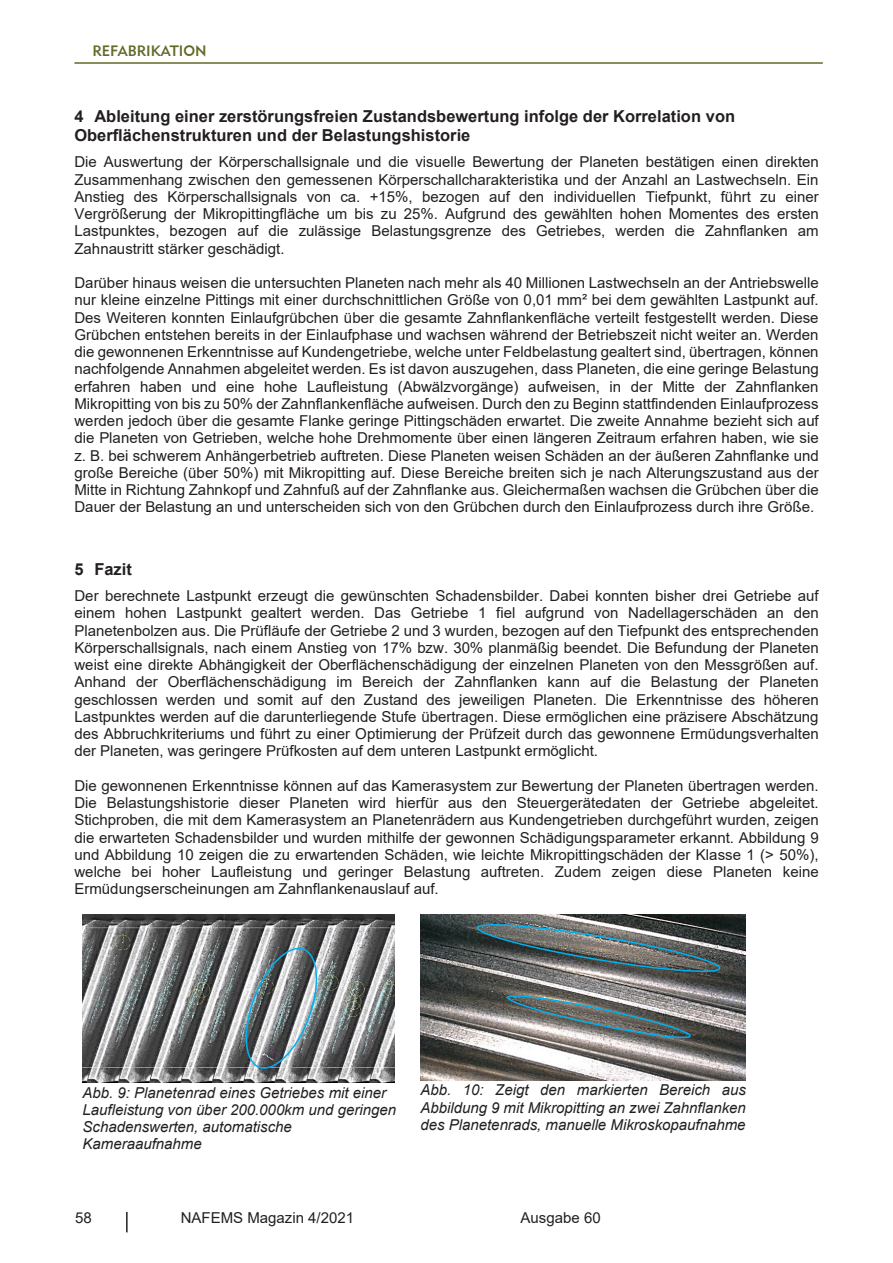
<style>
.page{position:relative;width:893px;height:1263px;background:#fff}
.page>*{position:absolute;margin:0;border:0;box-sizing:border-box;transform-origin:0 0}
.t1{font:700 16.5px/19px "Arial";color:#231f20}
.t2{font:15px/17.2px "Arial";color:#231f20;text-align:justify}
.t3{font:italic 15px/17.2px "Arial";color:#231f20}
.t4{font:15px "Geometric 415 BT Medium A";color:#636927}
</style>
<div class="page">
<hr style="left:126px;top:1212px;width:2px;height:20px;background:#231f20">
<hr style="left:74px;top:62px;width:749px;height:2px;background:#636927">
<img style="left:83px;top:915px;width:311px;height:167px">
<img style="left:420px;top:915px;width:325px;height:165px">
<svg style="left:242px;top:944px;width:79px;height:129px"></svg>
<svg style="left:477px;top:920px;width:244px;height:56px"></svg>
<svg style="left:507px;top:991px;width:184px;height:51px"></svg>
<p class="t4" style="left:92px;top:42px;width:116px">REFABRIKATION</p>
<p class="t1" style="left:74px;top:107px;width:662px">4 Ableitung einer zerstörungsfreien Zustandsbewertung infolge der Korrelation von<br>Oberflächenstrukturen und der Belastungshistorie</p>
<p class="t2" style="left:74px;top:153px;width:746px">Die Auswertung der Körperschallsignale und die visuelle Bewertung der Planeten bestätigen einen direkten Zusammenhang zwischen den gemessenen Körperschallcharakteristika und der Anzahl an Lastwechseln. Ein Anstieg des Körperschallsignals von ca. +15%, bezogen auf den individuellen Tiefpunkt, führt zu einer Vergrößerung der Mikropittingfläche um bis zu 25%. Aufgrund des gewählten hohen Momentes des ersten Lastpunktes, bezogen auf die zulässige Belastungsgrenze des Getriebes, werden die Zahnflanken am Zahnaustritt stärker geschädigt.</p>
<p class="t2" style="left:74px;top:274px;width:746px">Darüber hinaus weisen die untersuchten Planeten nach mehr als 40 Millionen Lastwechseln an der Antriebswelle nur kleine einzelne Pittings mit einer durchschnittlichen Größe von 0,01 mm² bei dem gewählten Lastpunkt auf.<br>Des Weiteren konnten Einlaufgrübchen über die gesamte Zahnflankenfläche verteilt festgestellt werden. Diese Grübchen entstehen bereits in der Einlaufphase und wachsen während der Betriebszeit nicht weiter an. Werden die gewonnenen Erkenntnisse auf Kundengetriebe, welche unter Feldbelastung gealtert sind, übertragen, können nachfolgende Annahmen abgeleitet werden. Es ist davon auszugehen, dass Planeten, die eine geringe Belastung erfahren haben und eine hohe Laufleistung (Abwälzvorgänge) aufweisen, in der Mitte der Zahnflanken Mikropitting von bis zu 50% der Zahnflankenfläche aufweisen. Durch den zu Beginn stattfindenden Einlaufprozess werden jedoch über die gesamte Flanke geringe Pittingschäden erwartet. Die zweite Annahme bezieht sich auf die Planeten von Getrieben, welche hohe Drehmomente über einen längeren Zeitraum erfahren haben, wie sie z. B. bei schwerem Anhängerbetrieb auftreten. Diese Planeten weisen Schäden an der äußeren Zahnflanke und große Bereiche (über 50%) mit Mikropitting auf. Diese Bereiche breiten sich je nach Alterungszustand aus der Mitte in Richtung Zahnkopf und Zahnfuß auf der Zahnflanke aus. Gleichermaßen wachsen die Grübchen über die Dauer der Belastung an und unterscheiden sich von den Grübchen durch den Einlaufprozess durch ihre Größe.</p>
<p class="t1" style="left:74px;top:559px;width:59px">5 Fazit</p>
<p class="t2" style="left:74px;top:587px;width:746px">Der berechnete Lastpunkt erzeugt die gewünschten Schadensbilder. Dabei konnten bisher drei Getriebe auf einem hohen Lastpunkt gealtert werden. Das Getriebe 1 fiel aufgrund von Nadellagerschäden an den Planetenbolzen aus. Die Prüfläufe der Getriebe 2 und 3 wurden, bezogen auf den Tiefpunkt des entsprechenden Körperschallsignals, nach einem Anstieg von 17% bzw. 30% planmäßig beendet. Die Befundung der Planeten weist eine direkte Abhängigkeit der Oberflächenschädigung der einzelnen Planeten von den Messgrößen auf.<br>Anhand der Oberflächenschädigung im Bereich der Zahnflanken kann auf die Belastung der Planeten geschlossen werden und somit auf den Zustand des jeweiligen Planeten. Die Erkenntnisse des höheren Lastpunktes werden auf die darunterliegende Stufe übertragen. Diese ermöglichen eine präzisere Abschätzung des Abbruchkriteriums und führt zu einer Optimierung der Prüfzeit durch das gewonnene Ermüdungsverhalten der Planeten, was geringere Prüfkosten auf dem unteren Lastpunkt ermöglicht.</p>
<p class="t2" style="left:74px;top:777px;width:746px">Die gewonnenen Erkenntnisse können auf das Kamerasystem zur Bewertung der Planeten übertragen werden.<br>Die Belastungshistorie dieser Planeten wird hierfür aus den Steuergerätedaten der Getriebe abgeleitet.<br>Stichproben, die mit dem Kamerasystem an Planetenrädern aus Kundengetrieben durchgeführt wurden, zeigen die erwarteten Schadensbilder und wurden mithilfe der gewonnen Schädigungsparameter erkannt. Abbildung 9 und Abbildung 10 zeigen die zu erwartenden Schäden, wie leichte Mikropittingschäden der Klasse 1 (&gt; 50%), welche bei hoher Laufleistung und geringer Belastung auftreten. Zudem zeigen diese Planeten keine Ermüdungserscheinungen am Zahnflankenauslauf auf.</p>
<p class="t3" style="left:82px;top:1084px;width:315px">Abb. 9: Planetenrad eines Getriebes mit einer Laufleistung von über 200.000km und geringen Schadenswerten, automatische Kameraaufnahme</p>
<p class="t3" style="left:420px;top:1082px;width:327px;text-align:justify">Abb. 10: Zeigt den markierten Bereich aus Abbildung 9 mit Mikropitting an zwei Zahnflanken des Planetenrads, manuelle Mikroskopaufnahme</p>
<p class="t2" style="left:75px;top:1209px;width:18px">58</p>
<p class="t2" style="left:181px;top:1209px;width:175px">NAFEMS Magazin 4/2021</p>
<p class="t2" style="left:521px;top:1209px;width:82px">Ausgabe 60</p>
</div>
